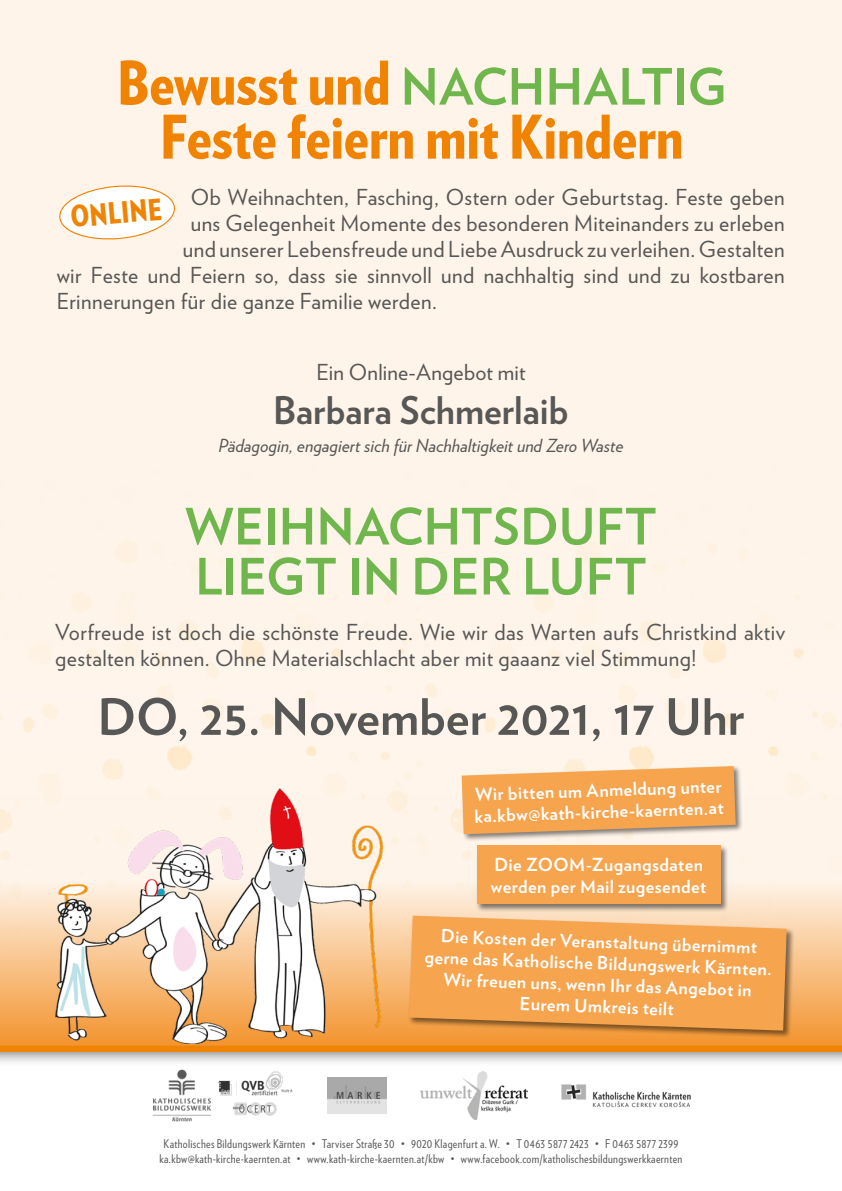
<style>
.page{position:relative;width:842px;height:1191px;background:#fff4e9}
.page>*{position:absolute;margin:0;border:0;box-sizing:border-box;transform-origin:0 0}
.t1{font:900 60px/54px "Verlag Condensed";color:#f08301;text-align:center}
.t2{font:700 50px/50px "Verlag";color:#6fb74d}
.t3{font:700 50px "Verlag";letter-spacing:.005em;color:#575756}
.t4{font:700 38px "Verlag";color:#575756}
.t5{font:900 29.4px "Verlag Condensed";color:#f08301}
.t6{font:22px/26px "Verlag";letter-spacing:.02em;color:#575756}
.t7{font:700 18px/21.6px "Verlag";letter-spacing:.025em;color:#fff}
.t8{font:italic 18px "Verlag";color:#575756}
.t9{font:12px/14.4px "Verlag Condensed";letter-spacing:.025em;color:#575756;text-align:center}
.s1{font-family:"Verlag";font-weight:700;font-size:50px;color:#6fb74d}
</style>
<div class="page">
<img style="left:0;top:601px;width:842px;height:259px">
<div style="left:0;top:1034px;width:842px;height:157px;background:#000;opacity:.75"></div>
<div style="left:0;top:881px;width:842px;height:170px;background:linear-gradient(to bottom,#fef3e7,#f3922a)"></div>
<div style="left:0;top:1045px;width:842px;height:6px;background:#f08301"></div>
<img style="left:55px;top:788px;width:328px;height:255px">
<div style="left:461px;top:764px;width:283px;height:77px;background:#000;opacity:.5"></div>
<svg style="left:462px;top:766px;width:274px;height:68px;background:#f2aa5f"></svg>
<div style="left:475px;top:844px;width:253px;height:67px;background:#000;opacity:.5"></div>
<div style="left:477px;top:845px;width:243px;height:59px;background:#f6a44e"></div>
<div style="left:408px;top:914px;width:387px;height:124px;background:#000;opacity:.5"></div>
<svg style="left:409px;top:915px;width:378px;height:115px;background:#f2a553"></svg>
<svg style="left:59px;top:185px;width:116px;height:55px"></svg>
<img style="left:151px;top:1064px;width:143px;height:63px">
<img style="left:328px;top:1077px;width:58px;height:36px">
<div style="left:562px;top:1078px;width:129px;height:35px;background:#fff"></div>
<img style="left:562px;top:1084px;width:129px;height:24px">
<img style="left:420px;top:1072px;width:108px;height:47px">
<h1 class="t1" style="left:117px;top:53px;width:611px">Bewusst und <span class="s1">NACHHALTIG<br></span>Feste feiern mit Kindern</h1>
<p class="t6" style="left:191px;top:183px;width:596px">Ob Weihnachten, Fasching, Ostern oder Geburtstag. Feste geben</p>
<p class="t6" style="left:191px;top:209px;width:596px">uns Gelegenheit Momente des besonderen Miteinanders zu erleben</p>
<p class="t6" style="left:183px;top:235px;width:603px">und unserer Lebensfreude und Liebe Ausdruck zu verleihen. Gestalten</p>
<p class="t6" style="left:57px;top:261px;width:730px">wir Feste und Feiern so, dass sie sinnvoll und nachhaltig sind und zu kostbaren</p>
<p class="t6" style="left:57px;top:287px;width:382px">Erinnerungen für die ganze Familie werden.</p>
<h3 class="t5" style="left:69px;top:194px;width:93px;rotate:-5deg">ONLINE</h3>
<p class="t6" style="left:316px;top:358px;width:211px">Ein Online-Angebot mit</p>
<h3 class="t4" style="left:273px;top:380px;width:297px">Barbara Schmerlaib</h3>
<p class="t8" style="left:218px;top:432px;width:406px">Pädagogin, engagiert sich für Nachhaltigkeit und Zero Waste</p>
<h2 class="t2" style="left:185px;top:499px;width:473px">WEIHNACHTSDUFT<br>LIEGT IN DER LUFT</h2>
<p class="t6" style="left:55px;top:618px;width:731px">Vorfreude ist doch die schönste Freude. Wie wir das Warten aufs Christkind aktiv gestalten können. Ohne Materialschlacht aber mit gaaanz viel Stimmung!</p>
<h2 class="t3" style="left:98px;top:677px;width:648px">DO, 25. November 2021, 17 Uhr</h2>
<p class="t7" style="left:473px;top:782px;width:251px;rotate:-2deg">Wir bitten um Anmeldung unter ka.kbw@kath-kirche-kaernten.at</p>
<p class="t7" style="left:491px;top:853px;width:217px">Die ZOOM-Zugangsdaten werden per Mail zugesendet</p>
<p class="t7" style="left:426px;top:923px;width:349px;text-align:center;rotate:2deg">Die Kosten der Veranstaltung übernimmt gerne das Katholische Bildungswerk Kärnten.<br>Wir freuen uns, wenn Ihr das Angebot in Eurem Umkreis teilt</p>
<p class="t9" style="left:160px;top:1136px;width:524px">Katholisches Bildungswerk Kärnten • Tarviser Straße 30 • 9020 Klagenfurt a. W. • T 0463 5877 2423 • F 0463 5877 2399 ka.kbw@kath-kirche-kaernten.at • www.kath-kirche-kaernten.at/kbw • www.facebook.com/katholischesbildungswerkkaernten</p>
</div>
